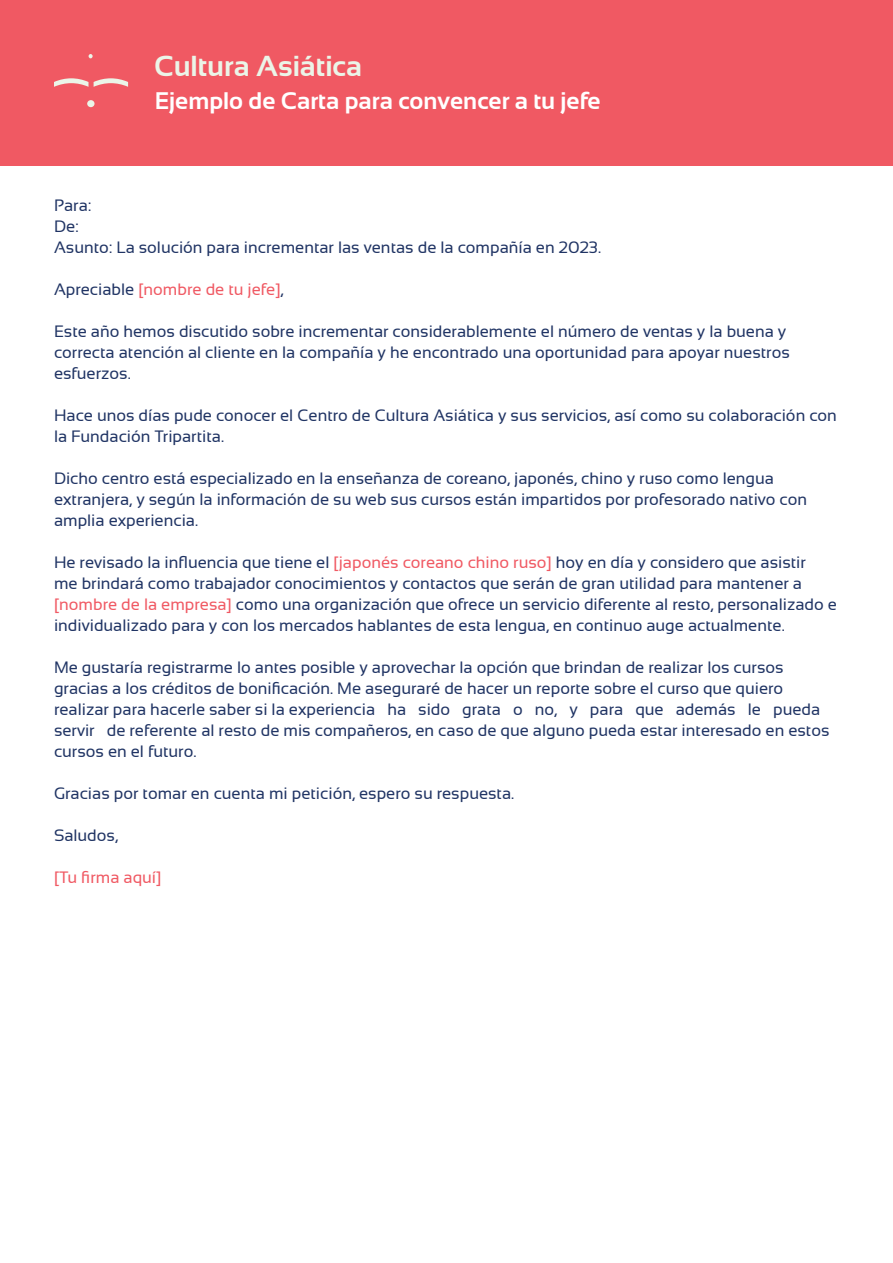
<style>
.page{position:relative;width:893px;height:1263px;background:#fff}
.page>*{position:absolute;margin:0;border:0;box-sizing:border-box;transform-origin:0 0}
.t1{font:700 28.95px "Sansation";color:#ebf5e8}
.t2{font:700 24px "Sansation";color:#fff}
.t3{font:16.5px/21px "Sansation";color:#203464}
.t4{font:16.5px "Sansation";color:#f05963}
.s1{color:#203464}
.s2{color:#f05963}
</style>
<div class="page">
<div style="left:0;top:0;width:893px;height:165px;background:#f05963"></div>
<svg style="left:54px;top:78px;width:74px;height:9px"></svg>
<div style="left:87px;top:100px;width:8px;height:7px;background:#ebf5e8;border-radius:50%"></div>
<svg style="left:89px;top:54px;width:4px;height:4px"></svg>
<h1 class="t1" style="left:154px;top:49px;width:210px">Cultura Asiática</h1>
<p class="t2" style="left:155px;top:87px;width:447px">Ejemplo de Carta para convencer a tu jefe</p>
<p class="t3" style="left:54px;top:195px;width:39px">Para:</p>
<p class="t3" style="left:54px;top:216px;width:26px">De:</p>
<p class="t3" style="left:54px;top:237px;width:549px">Asunto: La solución para incrementar las ventas de la compañía en 2023.</p>
<p class="t4" style="left:54px;top:280px;width:231px"><span class="s1">Apreciable</span> [nombre de tu jefe]<span class="s1">,</span></p>
<p class="t3" style="left:54px;top:321px;width:737px">Este año hemos discutido sobre incrementar considerablemente el número de ventas y la buena y correcta atención al cliente en la compañía y he encontrado una oportunidad para apoyar nuestros esfuerzos.</p>
<p class="t3" style="left:54px;top:405px;width:784px">Hace unos días pude conocer el Centro de Cultura Asiática y sus servicios, así como su colaboración con la Fundación Tripartita.</p>
<p class="t3" style="left:54px;top:468px;width:755px">Dicho centro está especializado en la enseñanza de coreano, japonés, chino y ruso como lengua extranjera, y según la información de su web sus cursos están impartidos por profesorado nativo con amplia experiencia.</p>
<p class="t3" style="left:54px;top:552px;width:784px">He revisado la influencia que tiene el <span class="s2">[japonés coreano chino ruso]</span> hoy en día y considero que asistir<br>me brindará como trabajador conocimientos y contactos que serán de gran utilidad para mantener a <span class="s2">[nombre de la empresa]</span> como una organización que ofrece un servicio diferente al resto, personalizado e individualizado para y con los mercados hablantes de esta lengua, en continuo auge actualmente.</p>
<p class="t3" style="left:54px;top:657px;width:777px">Me gustaría registrarme lo antes posible y aprovechar la opción que brindan de realizar los cursos gracias a los créditos de bonificación. Me aseguraré de hacer un reporte sobre el curso que quiero realizar para hacerle saber si la experiencia ha sido grata o no, y para que además le pueda servir de referente al resto de mis compañeros, en caso de que alguno pueda estar interesado en estos cursos en el futuro.</p>
<p class="t3" style="left:54px;top:783px;width:462px">Gracias por tomar en cuenta mi petición, espero su respuesta.</p>
<p class="t3" style="left:54px;top:825px;width:66px">Saludos,</p>
<p class="t4" style="left:54px;top:868px;width:109px">[Tu firma aquí]</p>
</div>
